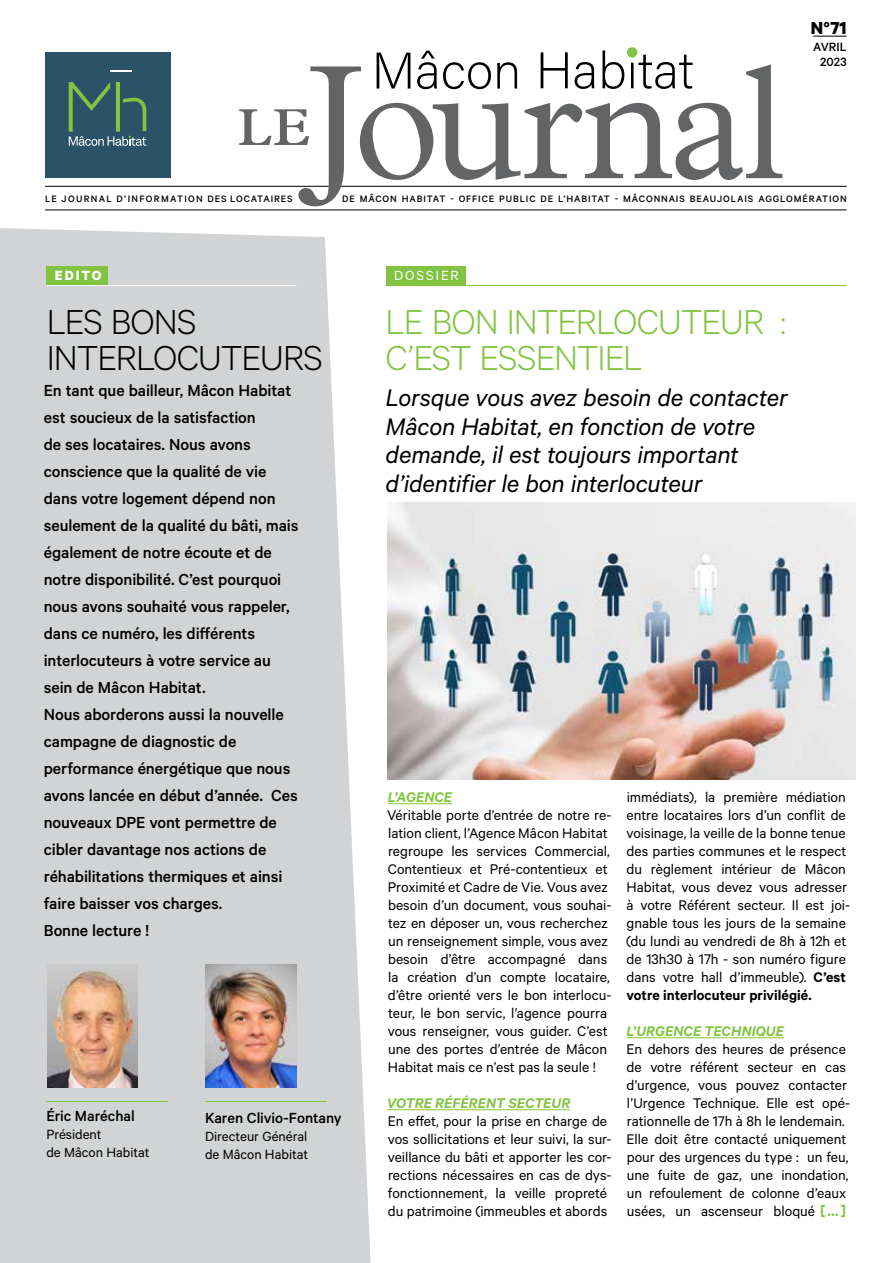
<style>
.page{position:relative;width:893px;height:1263px;background:#fff}
.page>*{position:absolute;margin:0;border:0;box-sizing:border-box;transform-origin:0 0}
.t1{font:300 163.8px "Plantin Std";letter-spacing:-.02em;color:#636466}
.t2{font:600 52.2px "Plantin Std";color:#636466}
.t3{font:300 39px/36px "Calibre";letter-spacing:-.03em;color:#82c341}
.t4{font:300 39px/36px "Calibre";letter-spacing:-.03em;color:#000}
.t5{font:italic 27px/28.5px "Calibre";letter-spacing:-.01em;color:#000}
.t6{font:700 19.5px "Calibre";color:#000}
.t7{font:500 18px/27px "Calibre";letter-spacing:-.005em;color:#000}
.t8{font:500 16.5px "Calibre";letter-spacing:-.005em;color:#000}
.t9{font:15.75px/18px "Calibre";color:#000}
.t10{font:italic 600 15.75px "Calibre";letter-spacing:.005em;color:#82c341}
.t11{font:15px/18px "Calibre";color:#000}
.t12{font:15px "Calibre";letter-spacing:.13em;color:#fff}
.t13{font:700 15px "Calibre";letter-spacing:.13em;color:#fff}
.t14{font:500 13.5px/15px "Calibre";letter-spacing:.005em;color:#000;text-align:center}
.t15{font:500 10.5px "Calibre";letter-spacing:.085em;color:#000}
.t16{font:500 10.5px "Calibre";letter-spacing:.12em;color:#000}
.s1{font-weight:600}
.s2{font-weight:600;font-size:16.5px;color:#82c341}
</style>
<div class="page">
<svg style="left:0;top:228px;width:371px;height:1035px;background:#d4d6d7"></svg>
<div style="left:46px;top:266px;width:62px;height:20px;background:#82c341"></div>
<hr style="left:46px;top:285px;width:250px;height:1px;background:#fff">
<hr style="left:45px;top:186px;width:802px;height:1px;background:#000">
<hr style="left:45px;top:210px;width:802px;height:1px;background:#000">
<svg style="left:377px;top:53px;width:33px;height:36px"></svg>
<svg style="left:417px;top:51px;width:20px;height:38px"></svg>
<svg style="left:443px;top:62px;width:48px;height:27px"></svg>
<svg style="left:497px;top:62px;width:20px;height:27px"></svg>
<svg style="left:541px;top:52px;width:27px;height:36px"></svg>
<svg style="left:575px;top:62px;width:19px;height:27px"></svg>
<svg style="left:602px;top:50px;width:22px;height:39px"></svg>
<svg style="left:631px;top:51px;width:62px;height:38px"></svg>
<div style="left:628px;top:48px;width:9px;height:9px;background:#82c341;border-radius:50%"></div>
<div style="left:627px;top:47px;width:10px;height:11px;border:2px solid #82c341;border-radius:50%"></div>
<div style="left:45px;top:52px;width:126px;height:126px;background:#2c5268"></div>
<svg style="left:110px;top:71px;width:22px;height:1px"></svg>
<svg style="left:69px;top:82px;width:77px;height:64px"></svg>
<hr style="left:116px;top:82px;width:4px;height:50px;background:#82c341">
<hr style="left:388px;top:803px;width:64px;height:1px;background:#82c341">
<hr style="left:387px;top:1109px;width:183px;height:1px;background:#82c341">
<hr style="left:627px;top:1037px;width:157px;height:1px;background:#82c341">
<img style="left:387px;top:502px;width:468px;height:278px">
<div style="left:386px;top:266px;width:79px;height:20px;background:#82c341"></div>
<hr style="left:386px;top:285px;width:461px;height:1px;background:#82c341">
<hr style="left:813px;top:36px;width:34px;height:1px;background:#000">
<img style="left:205px;top:964px;width:91px;height:124px">
<hr style="left:46px;top:1101px;width:122px;height:1px;background:#82c341">
<hr style="left:205px;top:1101px;width:122px;height:1px;background:#82c341">
<img style="left:47px;top:964px;width:90px;height:124px">
<p class="t6" style="left:811px;top:16px;width:37px">N°71</p>
<p class="t14" style="left:813px;top:39px;width:35px">AVRIL<br>2023</p>
<h1 class="t1" style="left:310px;top:29px;width:477px">Journal</h1>
<h2 class="t2" style="left:237px;top:97px;width:75px">LE</h2>
<p class="t15" style="left:342px;top:192px;width:506px">DE MÂCON HABITAT - OFFICE PUBLIC DE L’HABITAT - MÂCONNAIS BEAUJOLAIS AGGLOMÉRATION</p>
<p class="t16" style="left:45px;top:192px;width:249px">LE JOURNAL D’INFORMATION DES LOCATAIRES</p>
<p class="t13" style="left:55px;top:266px;width:48px">EDITO</p>
<h3 class="t4" style="left:47px;top:302px;width:278px">LES BONS<br>INTERLOCUTEURS</h3>
<p class="t7" style="left:44px;top:376px;width:256px">En tant que bailleur, Mâcon Habitat est soucieux de la satisfaction<br>de ses locataires. Nous avons conscience que la qualité de vie dans votre logement dépend non seulement de la qualité du bâti, mais également de notre écoute et de notre disponibilité. C’est pourquoi nous avons souhaité vous rappeler, dans ce numéro, les différents interlocuteurs à votre service au sein de Mâcon Habitat.<br>Nous aborderons aussi la nouvelle campagne de diagnostic de performance énergétique que nous avons lancée en début d’année. Ces nouveaux DPE vont permettre de cibler davantage nos actions de réhabilitations thermiques et ainsi faire baisser vos charges.<br>Bonne lecture !</p>
<p class="t8" style="left:46px;top:1106px;width:90px">Éric Maréchal</p>
<p class="t11" style="left:46px;top:1125px;width:105px">Président<br>de Mâcon Habitat</p>
<p class="t8" style="left:205px;top:1108px;width:138px">Karen Clivio-Fontany</p>
<p class="t11" style="left:205px;top:1126px;width:105px">Directeur Général de Mâcon Habitat</p>
<p class="t12" style="left:394px;top:267px;width:66px">DOSSIER</p>
<h3 class="t3" style="left:386px;top:302px;width:402px">LE BON INTERLOCUTEUR :<br>C’EST ESSENTIEL</h3>
<h3 class="t5" style="left:386px;top:383px;width:404px">Lorsque vous avez besoin de contacter Mâcon Habitat, en fonction de votre demande, il est toujours important d’identifier le bon interlocuteur</h3>
<p class="t10" style="left:388px;top:788px;width:66px">L’AGENCE</p>
<p class="t9" style="left:387px;top:806px;width:226px">Véritable porte d’entrée de notre re&shy;lation client, l’Agence Mâcon Habitat regroupe les services Commercial, Contentieux et Pré-contentieux et Proximité et Cadre de Vie. Vous avez besoin d’un document, vous souhai&shy;tez en déposer un, vous recherchez un renseignement simple, vous avez besoin d’être accompagné dans la création d’un compte locataire, d’être orienté vers le bon interlocu&shy;teur, le bon servic, l’agence pourra vous renseigner, vous guider. C’est une des portes d’entrée de Mâcon Habitat mais ce n’est pas la seule !</p>
<p class="t10" style="left:387px;top:1094px;width:185px">VOTRE RÉFÉRENT SECTEUR</p>
<p class="t9" style="left:388px;top:1112px;width:225px">En effet, pour la prise en charge de vos sollicitations et leur suivi, la sur&shy;veillance du bâti et apporter les cor&shy;rections nécessaires en cas de dys&shy;fonctionnement, la veille propreté du patrimoine (immeubles et abords</p>
<p class="t9" style="left:626px;top:788px;width:226px">immédiats), la première médiation entre locataires lors d’un conflit de voisinage, la veille de la bonne tenue des parties communes et le respect du règlement intérieur de Mâcon Habitat, vous devez vous adresser à votre Référent secteur. Il est joi&shy;gnable tous les jours de la semaine (du lundi au vendredi de 8h à 12h et de 13h30 à 17h - son numéro figure dans votre hall d’immeuble). <span class="s1">C’est votre interlocuteur privilégié.</span></p>
<p class="t10" style="left:627px;top:1022px;width:159px">L’URGENCE TECHNIQUE</p>
<p class="t9" style="left:627px;top:1040px;width:225px">En dehors des heures de présence de votre référent secteur en cas d’urgence, vous pouvez contacter l’Urgence Technique. Elle est opé&shy;rationnelle de 17h à 8h le lendemain.<br>Elle doit être contacté uniquement pour des urgences du type : un feu, une fuite de gaz, une inondation, un refoulement de colonne d’eaux usées, un ascenseur bloqué <span class="s2">[…]</span></p>
</div>
